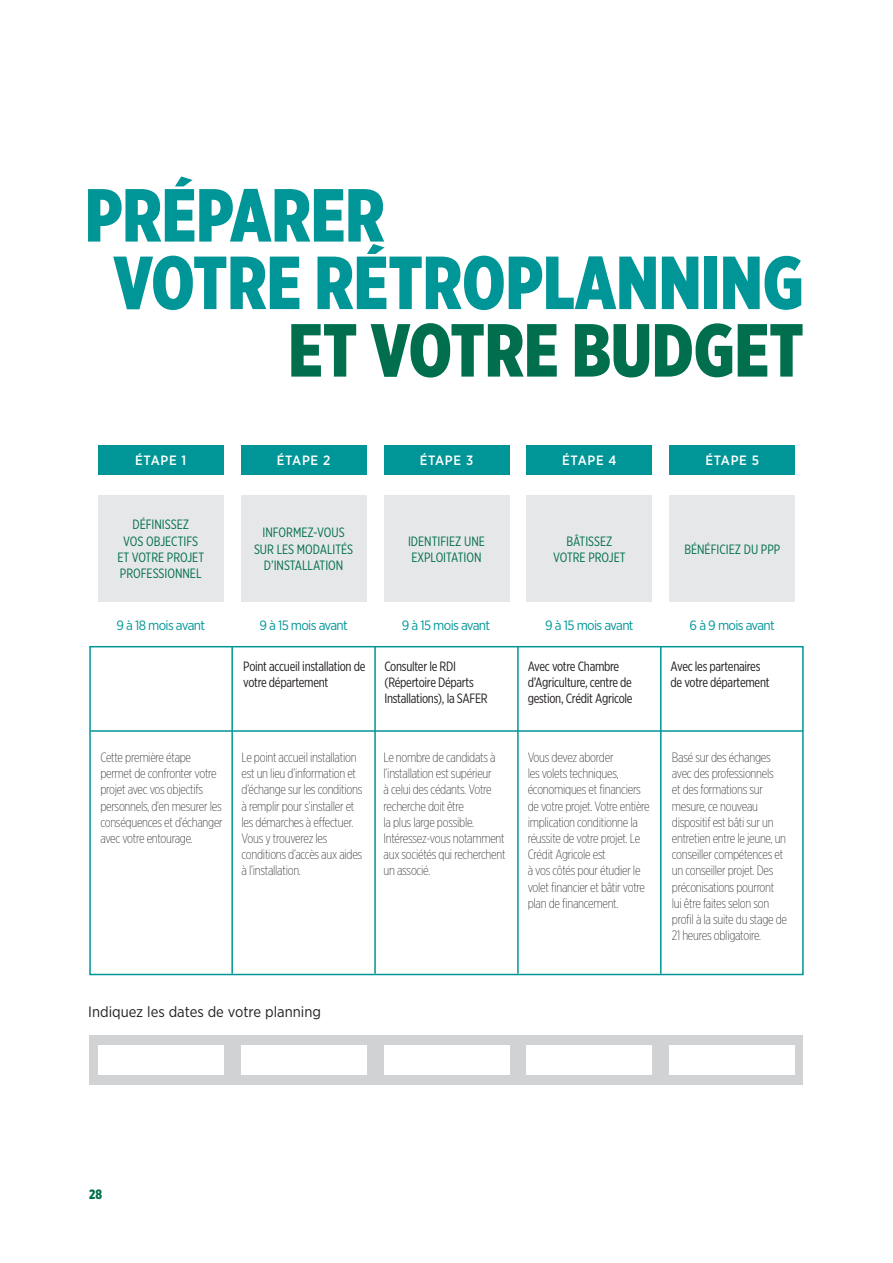
<style>
.page{position:relative;width:893px;height:1263px;background:#fff}
.page>*{position:absolute;margin:0;border:0;box-sizing:border-box;transform-origin:0 0}
.t1{font:900 75px "Gotham X Narrow";color:#009597}
.t2{font:900 75px "Gotham X Narrow";color:#016f4e}
.t3{font:15px "Gotham Narrow";color:#231f20}
.t4{font:200 13.5px/16.2px "Gotham X Narrow";letter-spacing:-.02em;color:#231f20}
.t5{font:13.5px/16.2px "Gotham X Narrow";letter-spacing:-.02em;color:#231f20}
.t6{font:13.5px/16.2px "Gotham X Narrow";color:#016f4e;text-align:center}
.t7{font:13.5px "Gotham Narrow";letter-spacing:-.05em;color:#009597}
.t8{font:500 13.5px "Gotham Narrow";letter-spacing:.05em;color:#fff}
.t9{font:900 13.5px "Gotham X Narrow";color:#016f4e}
</style>
<div class="page">
<div style="left:89px;top:1035px;width:714px;height:49px;background:#d1d2d4"></div>
<div style="left:98px;top:445px;width:126px;height:30px;background:#009597"></div>
<div style="left:98px;top:1045px;width:126px;height:29px;background:#fff"></div>
<div style="left:384px;top:445px;width:125px;height:30px;background:#009597"></div>
<div style="left:384px;top:1045px;width:125px;height:29px;background:#fff"></div>
<div style="left:241px;top:445px;width:126px;height:30px;background:#009597"></div>
<div style="left:241px;top:1045px;width:126px;height:29px;background:#fff"></div>
<div style="left:526px;top:445px;width:126px;height:30px;background:#009597"></div>
<div style="left:526px;top:1045px;width:126px;height:29px;background:#fff"></div>
<div style="left:669px;top:445px;width:126px;height:30px;background:#009597"></div>
<div style="left:669px;top:1045px;width:126px;height:29px;background:#fff"></div>
<div style="left:98px;top:495px;width:126px;height:106px;background:#e6e7e9"></div>
<div style="left:384px;top:495px;width:125px;height:106px;background:#e6e7e9"></div>
<div style="left:241px;top:495px;width:126px;height:106px;background:#e6e7e9"></div>
<div style="left:526px;top:495px;width:126px;height:106px;background:#e6e7e9"></div>
<div style="left:669px;top:495px;width:126px;height:106px;background:#e6e7e9"></div>
<div style="left:89px;top:646px;width:715px;height:329px;border:2px solid #009597"></div>
<hr style="left:231px;top:647px;width:2px;height:327px;background:#009597">
<hr style="left:90px;top:730px;width:713px;height:2px;background:#009597">
<hr style="left:374px;top:647px;width:2px;height:327px;background:#009597">
<hr style="left:517px;top:647px;width:2px;height:327px;background:#009597">
<hr style="left:660px;top:647px;width:2px;height:327px;background:#009597">
<p class="t1" style="left:85px;top:168px;width:301px">PRÉPARER</p>
<p class="t1" style="left:113px;top:236px;width:692px">VOTRE RÉTROPLANNING</p>
<p class="t2" style="left:288px;top:303px;width:517px">ET VOTRE BUDGET</p>
<p class="t8" style="left:135px;top:452px;width:52px">ÉTAPE 1</p>
<p class="t8" style="left:277px;top:452px;width:55px">ÉTAPE 2</p>
<p class="t8" style="left:420px;top:452px;width:55px">ÉTAPE 3</p>
<p class="t8" style="left:562px;top:452px;width:56px">ÉTAPE 4</p>
<p class="t8" style="left:705px;top:452px;width:55px">ÉTAPE 5</p>
<p class="t6" style="left:117px;top:516px;width:88px">DÉFINISSEZ<br>VOS OBJECTIFS<br>ET VOTRE PROJET<br>PROFESSIONNEL</p>
<p class="t6" style="left:254px;top:524px;width:101px">INFORMEZ-VOUS<br>SUR LES MODALITÉS<br>D’INSTALLATION</p>
<p class="t6" style="left:553px;top:532px;width:74px">BÂTISSEZ<br>VOTRE PROJET</p>
<p class="t6" style="left:684px;top:541px;width:97px">BÉNÉFICIEZ DU PPP</p>
<p class="t6" style="left:408px;top:532px;width:78px;text-align:left">IDENTIFIEZ UNE<br>EXPLOITATION</p>
<p class="t7" style="left:116px;top:617px;width:90px">9 à 18 mois avant</p>
<p class="t7" style="left:259px;top:617px;width:90px">9 à 15 mois avant</p>
<p class="t7" style="left:402px;top:617px;width:90px">9 à 15 mois avant</p>
<p class="t7" style="left:545px;top:617px;width:90px">9 à 15 mois avant</p>
<p class="t7" style="left:690px;top:617px;width:87px">6 à 9 mois avant</p>
<p class="t5" style="left:243px;top:658px;width:124px">Point accueil installation de votre département</p>
<p class="t5" style="left:384px;top:658px;width:105px">Consulter le RDI (Répertoire Départs<br>Installations), la SAFER</p>
<p class="t5" style="left:528px;top:658px;width:106px">Avec votre Chambre d’Agriculture, centre de gestion, Crédit Agricole</p>
<p class="t5" style="left:671px;top:658px;width:101px">Avec les partenaires de votre département</p>
<p class="t4" style="left:100px;top:749px;width:124px">Cette première étape permet de confronter votre projet avec vos objectifs personnels, d’en mesurer les conséquences et d’échanger avec votre entourage.</p>
<p class="t4" style="left:242px;top:749px;width:122px">Le point accueil installation est un lieu d’information et d’échange sur les conditions à remplir pour s’installer et les démarches à effectuer.<br>Vous y trouverez les conditions d’accès aux aides à l’installation.</p>
<p class="t4" style="left:384px;top:749px;width:123px">Le nombre de candidats à l’installation est supérieur<br>à celui des cédants. Votre recherche doit être<br>la plus large possible.<br>Intéressez-vous notamment aux sociétés qui recherchent un associé.</p>
<p class="t4" style="left:528px;top:749px;width:124px">Vous devez aborder<br>les volets techniques, économiques et financiers de votre projet. Votre entière implication conditionne la réussite de votre projet. Le<br>Crédit Agricole est</p>
<p class="t4" style="left:528px;top:862px;width:119px">à vos côtés pour étudier le volet financier et bâtir votre plan de financement.</p>
<p class="t4" style="left:672px;top:749px;width:117px">Basé sur des échanges avec des professionnels<br>et des formations sur mesure, ce nouveau dispositif est bâti sur un entretien entre le jeune, un conseiller compétences et un conseiller projet. Des préconisations pourront lui être faites selon son profil à la suite du stage de<br>21 heures obligatoire.</p>
<p class="t3" style="left:88px;top:1002px;width:234px">Indiquez les dates de votre planning</p>
<p class="t9" style="left:89px;top:1186px;width:14px">28</p>
</div>
